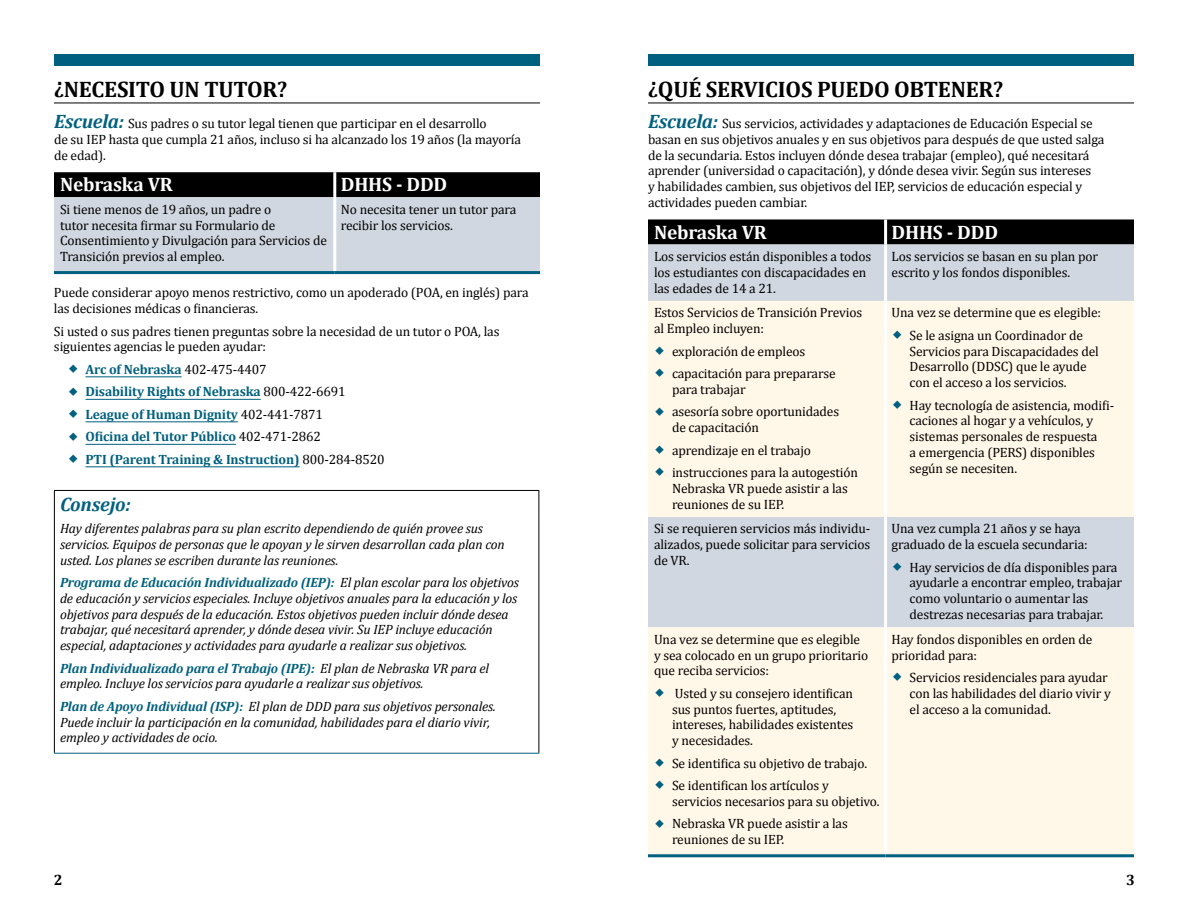
<style>
.page{position:relative;width:1188px;height:918px;background:#fff}
.page>*{position:absolute;margin:0;border:0;box-sizing:border-box;transform-origin:0 0}
.t1{font:700 22.5px "Cambria";letter-spacing:-.01em;color:#000}
.t2{font:700 19.5px "Cambria";letter-spacing:-.01em;color:#fff}
.t3{font:italic 700 19.5px "Cambria";letter-spacing:-.01em;color:#00607f}
.t4{font:700 15px "Cambria";color:#000}
.t5{font:13.5px/15.8px "Cambria";letter-spacing:-.01em;color:#000}
.t6{font:italic 13.5px/15.8px "Cambria";letter-spacing:-.01em;color:#000}
.t7{font:700 13.5px/22.5px "Cambria";letter-spacing:-.01em;color:#00607f}
.s1{font-weight:700;font-style:italic;font-size:19.5px;color:#00607f}
.s2{font-weight:400;color:#000}
.s3{font-weight:700;color:#00607f}
</style>
<div class="page">
<div style="left:54px;top:54px;width:486px;height:12px;background:#00607f"></div>
<div style="left:648px;top:54px;width:486px;height:12px;background:#00607f"></div>
<hr style="left:54px;top:103px;width:486px;height:1px;background:#000">
<hr style="left:86px;top:376px;width:96px;height:1px;background:#00607f">
<hr style="left:86px;top:399px;width:175px;height:1px;background:#00607f">
<hr style="left:86px;top:421px;width:152px;height:1px;background:#00607f">
<hr style="left:86px;top:444px;width:150px;height:1px;background:#00607f">
<hr style="left:86px;top:466px;width:214px;height:1px;background:#00607f">
<svg style="left:54px;top:172px;width:486px;height:99px;background:#9ca1a7"></svg>
<hr style="left:333px;top:172px;width:3px;height:25px;background:#fff">
<hr style="left:333px;top:197px;width:3px;height:74px;background:#fff">
<hr style="left:54px;top:271px;width:281px;height:3px;background:#00607f">
<hr style="left:335px;top:271px;width:205px;height:3px;background:#00607f">
<hr style="left:54px;top:490px;width:485px;height:1px;background:#000">
<svg style="left:54px;top:491px;width:1px;height:26px"></svg>
<svg style="left:538px;top:491px;width:1px;height:26px"></svg>
<hr style="left:54px;top:517px;width:1px;height:236px;background:#000">
<hr style="left:538px;top:517px;width:1px;height:236px;background:#000">
<hr style="left:54px;top:753px;width:485px;height:1px;background:#00607f">
<hr style="left:648px;top:103px;width:486px;height:1px;background:#000">
<svg style="left:648px;top:219px;width:486px;height:26px;background:#0b0b0b"></svg>
<div style="left:648px;top:245px;width:486px;height:382px;background:#d0d7e0"></div>
<div style="left:648px;top:301px;width:486px;height:216px;background:#fff7e8"></div>
<div style="left:648px;top:627px;width:486px;height:227px;background:#fff7e8"></div>
<hr style="left:884px;top:219px;width:3px;height:26px;background:#fff">
<hr style="left:884px;top:245px;width:3px;height:56px;background:#fff">
<hr style="left:884px;top:301px;width:3px;height:216px;background:#fff">
<hr style="left:884px;top:517px;width:3px;height:110px;background:#fff">
<hr style="left:884px;top:627px;width:3px;height:227px;background:#fff">
<hr style="left:648px;top:854px;width:238px;height:3px;background:#00607f">
<hr style="left:886px;top:854px;width:248px;height:3px;background:#00607f">
<svg style="left:656px;top:346px;width:8px;height:9px"></svg>
<svg style="left:656px;top:369px;width:8px;height:8px"></svg>
<svg style="left:656px;top:407px;width:8px;height:9px"></svg>
<svg style="left:656px;top:445px;width:8px;height:9px"></svg>
<svg style="left:656px;top:468px;width:8px;height:8px"></svg>
<svg style="left:893px;top:331px;width:9px;height:8px"></svg>
<svg style="left:893px;top:400px;width:9px;height:9px"></svg>
<svg style="left:893px;top:562px;width:9px;height:9px"></svg>
<svg style="left:656px;top:688px;width:8px;height:9px"></svg>
<svg style="left:656px;top:758px;width:8px;height:9px"></svg>
<svg style="left:656px;top:781px;width:8px;height:8px"></svg>
<svg style="left:656px;top:819px;width:8px;height:8px"></svg>
<svg style="left:893px;top:673px;width:9px;height:8px"></svg>
<h1 class="t1" style="left:54px;top:73px;width:235px">¿NECESITO UN TUTOR?</h1>
<p class="t5" style="left:54px;top:115px;width:469px"><span class="s1">Escuela:</span> Sus padres o su tutor legal tienen que participar en el desarrollo<br>de su IEP hasta que cumpla 21 años, incluso si ha alcanzado los 19 años (la mayoría de edad).</p>
<h2 class="t2" style="left:60px;top:171px;width:114px">Nebraska VR</h2>
<h2 class="t2" style="left:341px;top:171px;width:108px">DHHS - DDD</h2>
<p class="t5" style="left:60px;top:201px;width:268px">Si tiene menos de 19 años, un padre o<br>tutor necesita firmar su Formulario de Consentimiento y Divulgación para Servicios de Transición previos al empleo.</p>
<p class="t5" style="left:341px;top:201px;width:177px">No necesita tener un tutor para recibir los servicios.</p>
<p class="t5" style="left:54px;top:285px;width:476px">Puede considerar apoyo menos restrictivo, como un apoderado (POA, en inglés) para las decisiones médicas o financieras.</p>
<p class="t5" style="left:54px;top:323px;width:447px">Si usted o sus padres tienen preguntas sobre la necesidad de un tutor o POA, las siguientes agencias le pueden ayudar:</p>
<p class="t7" style="left:86px;top:358px;width:301px">Arc of Nebraska <span class="s2">402-475-4407<br></span>Disability Rights of Nebraska <span class="s2">800-422-6691<br></span>League of Human Dignity <span class="s2">402-441-7871<br></span>Oficina del Tutor Público <span class="s2">402-471-2862<br></span>PTI (Parent Training &amp; Instruction) <span class="s2">800-284-8520</span></p>
<h2 class="t3" style="left:60px;top:491px;width:72px">Consejo:</h2>
<p class="t6" style="left:60px;top:520px;width:446px">Hay diferentes palabras para su plan escrito dependiendo de quién provee sus servicios. Equipos de personas que le apoyan y le sirven desarrollan cada plan con usted. Los planes se escriben durante las reuniones.</p>
<p class="t6" style="left:60px;top:574px;width:461px"><span class="s3">Programa de Educación Individualizado (IEP):</span> El plan escolar para los objetivos de educación y servicios especiales. Incluye objetivos anuales para la educación y los objetivos para después de la educación. Estos objetivos pueden incluir dónde desea trabajar, qué necesitará aprender, y dónde desea vivir. Su IEP incluye educación especial, adaptaciones y actividades para ayudarle a realizar sus objetivos.</p>
<p class="t6" style="left:60px;top:660px;width:431px"><span class="s3">Plan Individualizado para el Trabajo (IPE):</span> El plan de Nebraska VR para el empleo. Incluye los servicios para ayudarle a realizar sus objetivos.</p>
<p class="t6" style="left:60px;top:698px;width:437px"><span class="s3">Plan de Apoyo Individual (ISP):</span> El plan de DDD para sus objetivos personales.<br>Puede incluir la participación en la comunidad, habilidades para el diario vivir, empleo y actividades de ocio.</p>
<h1 class="t1" style="left:648px;top:73px;width:357px">¿QUÉ SERVICIOS PUEDO OBTENER?</h1>
<p class="t5" style="left:648px;top:115px;width:458px"><span class="s1">Escuela:</span> Sus servicios, actividades y adaptaciones de Educación Especial se basan en sus objetivos anuales y en sus objetivos para después de que usted salga de la secundaria. Estos incluyen dónde desea trabajar (empleo), qué necesitará aprender (universidad o capacitación), y dónde desea vivir. Según sus intereses<br>y habilidades cambien, sus objetivos del IEP, servicios de educación especial y actividades pueden cambiar.</p>
<h2 class="t2" style="left:654px;top:218px;width:114px">Nebraska VR</h2>
<h2 class="t2" style="left:892px;top:218px;width:108px">DHHS - DDD</h2>
<p class="t5" style="left:654px;top:248px;width:219px">Los servicios están disponibles a todos los estudiantes con discapacidades en las edades de 14 a 21.</p>
<p class="t5" style="left:892px;top:248px;width:208px">Los servicios se basan en su plan por escrito y los fondos disponibles.</p>
<p class="t5" style="left:654px;top:305px;width:210px">Estos Servicios de Transición Previos al Empleo incluyen:</p>
<p class="t5" style="left:672px;top:340px;width:165px;line-height:22.5px">exploración de empleos capacitación para prepararse</p>
<p class="t5" style="left:672px;top:378px;width:169px;line-height:22.5px">para trabajar<br>asesoría sobre oportunidades</p>
<p class="t5" style="left:672px;top:416px;width:188px;line-height:22.5px">de capacitación<br>aprendizaje en el trabajo instrucciones para la autogestión</p>
<p class="t5" style="left:672px;top:480px;width:177px">Nebraska VR puede asistir a las reuniones de su IEP.</p>
<p class="t5" style="left:892px;top:302px;width:211px;line-height:22.5px;text-align:center">Una vez se determine que es elegible:<br>Se le asigna un Coordinador de</p>
<p class="t5" style="left:910px;top:343px;width:191px">Servicios para Discapacidades del<br>Desarrollo (DDSC) que le ayude con el acceso a los servicios.</p>
<p class="t5" style="left:910px;top:397px;width:206px">Hay tecnología de asistencia, modifi&shy;caciones al hogar y a vehículos, y sistemas personales de respuesta<br>a emergencia (PERS) disponibles según se necesiten.</p>
<p class="t5" style="left:654px;top:521px;width:218px;text-align:justify">Si se requieren servicios más individu&shy;alizados, puede solicitar para servicios de VR.</p>
<p class="t5" style="left:892px;top:521px;width:198px">Una vez cumpla 21 años y se haya graduado de la escuela secundaria:</p>
<p class="t5" style="left:910px;top:559px;width:214px">Hay servicios de día disponibles para ayudarle a encontrar empleo, trabajar como voluntario o aumentar las destrezas necesarias para trabajar.</p>
<p class="t5" style="left:654px;top:631px;width:216px">Una vez se determine que es elegible y sea colocado en un grupo prioritario que reciba servicios:</p>
<p class="t5" style="left:672px;top:685px;width:183px">Usted y su consejero identifican sus puntos fuertes, aptitudes, intereses, habilidades existentes y necesidades.</p>
<p class="t5" style="left:672px;top:752px;width:197px;line-height:22.5px">Se identifica su objetivo de trabajo.<br>Se identifican los artículos y</p>
<p class="t5" style="left:672px;top:790px;width:209px;line-height:22.5px">servicios necesarios para su objetivo.<br>Nebraska VR puede asistir a las</p>
<p class="t5" style="left:672px;top:832px;width:114px">reuniones de su IEP.</p>
<p class="t5" style="left:892px;top:631px;width:202px">Hay fondos disponibles en orden de prioridad para:</p>
<p class="t5" style="left:910px;top:670px;width:203px">Servicios residenciales para ayudar con las habilidades del diario vivir y el acceso a la comunidad.</p>
<p class="t4" style="left:54px;top:870px;width:10px">2</p>
<p class="t4" style="left:1126px;top:870px;width:10px">3</p>
</div>
